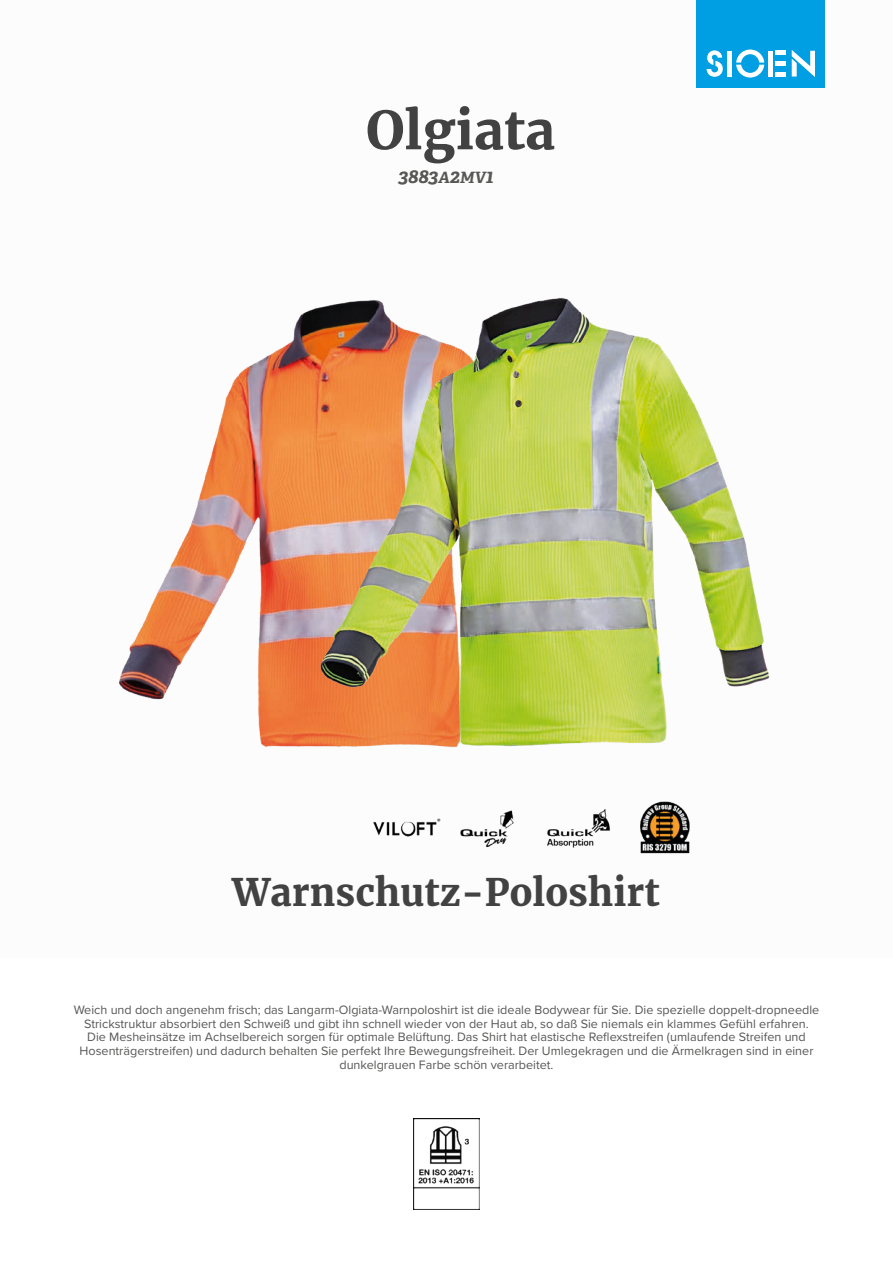
<style>
.page{position:relative;width:893px;height:1263px;background:#fff}
.page>*{position:absolute;margin:0;border:0;box-sizing:border-box;transform-origin:0 0}
.t1{font:700 52.5px "Merriweather";color:#424243}
.t2{font:700 37.5px "Merriweather";color:#424243}
.t3{font:italic 700 19.5px "Adelle";color:#575756}
.t4{font:12.6px/13.6px "Proxima Nova";color:#575756;text-align:center}
.s1{font-size:15.6px}
</style>
<div class="page">
<div style="left:697px;top:0;width:128px;height:88px;background:#009fe3"></div>
<svg style="left:707px;top:50px;width:16px;height:27px"></svg>
<svg style="left:736px;top:50px;width:28px;height:28px"></svg>
<div style="left:727px;top:51px;width:5px;height:26px;background:#fff"></div>
<div style="left:768px;top:51px;width:5px;height:26px;background:#fff"></div>
<div style="left:775px;top:72px;width:11px;height:5px;background:#fff"></div>
<div style="left:775px;top:61px;width:11px;height:5px;background:#fff"></div>
<hr style="left:775px;top:51px;width:11px;height:4px;background:#fff">
<svg style="left:792px;top:50px;width:23px;height:27px"></svg>
<img style="left:413px;top:1118px;width:67px;height:92px">
<img style="left:118px;top:320px;width:180px;height:427px">
<img style="left:298px;top:297px;width:472px;height:557px">
<h1 class="t1" style="left:366px;top:95px;width:190px">Olgiata</h1>
<h3 class="t3" style="left:398px;top:164px;width:97px">3883<span class="s1">A</span>2<span class="s1">MV</span>1</h3>
<h2 class="t2" style="left:232px;top:867px;width:429px">Warnschutz-Poloshirt</h2>
<p class="t4" style="left:74px;top:1002px;width:747px">Weich und doch angenehm frisch; das Langarm-Olgiata-Warnpoloshirt ist die ideale Bodywear für Sie. Die spezielle doppelt-dropneedle Strickstruktur absorbiert den Schweiß und gibt ihn schnell wieder von der Haut ab, so daß Sie niemals ein klammes Gefühl erfahren.<br>Die Mesheinsätze im Achselbereich sorgen für optimale Belüftung. Das Shirt hat elastische Reflexstreifen (umlaufende Streifen und Hosenträgerstreifen) und dadurch behalten Sie perfekt Ihre Bewegungsfreiheit. Der Umlegekragen und die Ärmelkragen sind in einer dunkelgrauen Farbe schön verarbeitet.</p>
</div>
